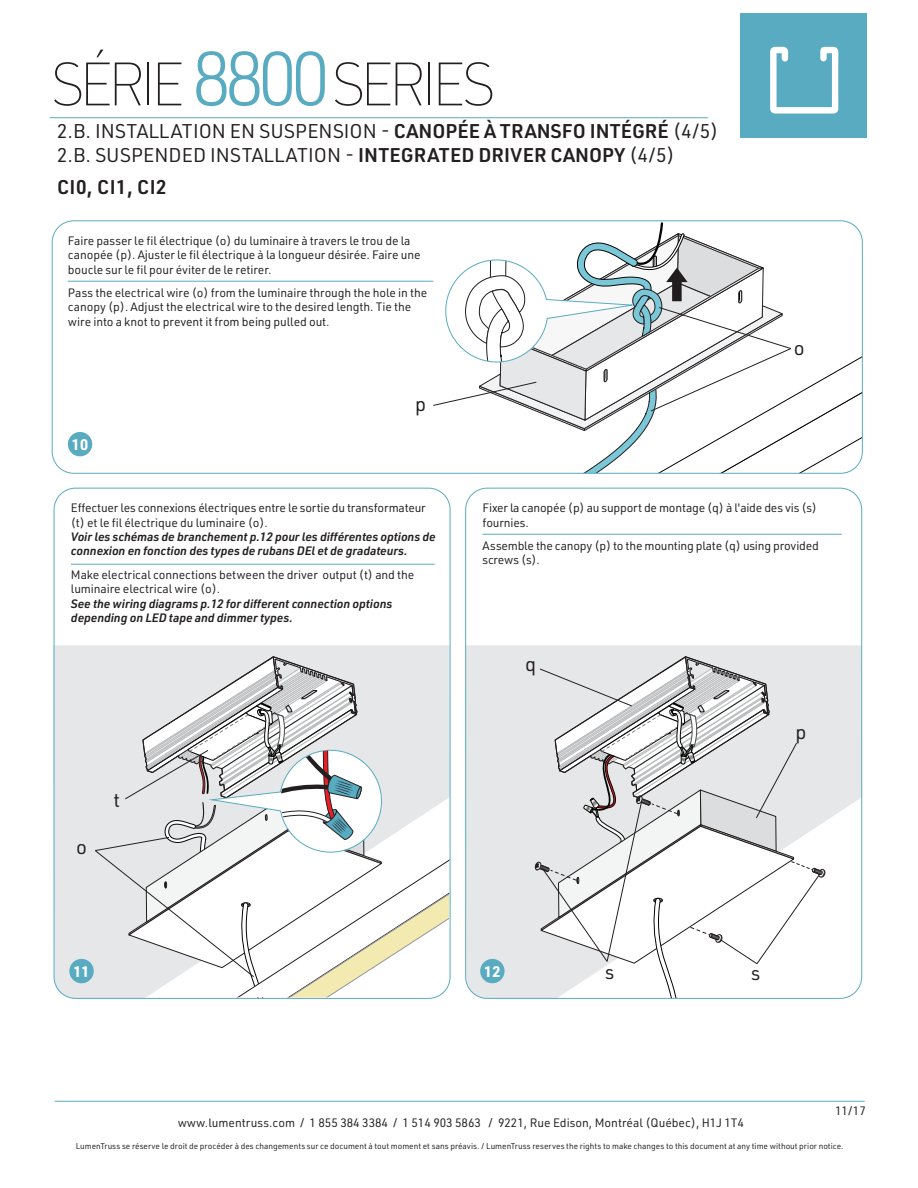
<style>
.page{position:relative;width:918px;height:1188px;background:#fff}
.page>*{position:absolute;margin:0;border:0;box-sizing:border-box;transform-origin:0 0}
.t1{font:100 60px "URWDIN";letter-spacing:-.1em;color:#231f20}
.t2{font:19.5px/24px "URWDIN";color:#231f20}
.t3{font:600 19.5px "URWDIN";letter-spacing:.02em;color:#231f20}
.t4{font:700 15px "URWDIN";color:#fff}
.t5{font:12px/14.4px "URWDIN";letter-spacing:-.01em;color:#231f20}
.t6{font:italic 600 12px/14.4px "URWDIN";letter-spacing:-.01em;color:#231f20}
.t7{font:8.25px "URWDIN";color:#231f20}
.s1{font-weight:300;font-size:75px;color:#59abc2}
.s2{font-weight:600}
</style>
<div class="page">
<div style="left:741px;top:14px;width:126px;height:124px;background:#59abc2"></div>
<svg style="left:770px;top:47px;width:68px;height:67px"></svg>
<hr style="left:50px;top:117px;width:658px;height:1px;background:#59abc2">
<svg style="left:465px;top:645px;width:398px;height:353px;fill:#e6e7e9"></svg>
<svg style="left:791px;top:357px;width:70px;height:115px"></svg>
<div style="left:68px;top:432px;width:24px;height:24px;background:#59abc2;border-radius:50%"></div>
<hr style="left:68px;top:281px;width:365px;height:1px;background:#59abc2">
<hr style="left:71px;top:564px;width:364px;height:1px;background:#59abc2">
<svg style="left:53px;top:645px;width:398px;height:353px;fill:#e6e7e9"></svg>
<svg style="left:95px;top:651px;width:355px;height:347px"></svg>
<hr style="left:482px;top:534px;width:360px;height:1px;background:#59abc2">
<div style="left:69px;top:959px;width:25px;height:24px;background:#59abc2;border-radius:50%"></div>
<div style="left:480px;top:959px;width:25px;height:24px;background:#59abc2;border-radius:50%"></div>
<svg style="left:433px;top:222px;width:358px;height:251px"></svg>
<svg style="left:535px;top:651px;width:290px;height:347px"></svg>
<hr style="left:55px;top:1101px;width:810px;height:1px;background:#59abc2">
<h1 class="t1" style="left:50px;top:45px;width:448px">SÉRIE <span class="s1">8800</span> SERIES</h1>
<h2 class="t2" style="left:57px;top:119px;width:663px">2.B. INSTALLATION EN SUSPENSION - <span class="s2">CANOPÉE À TRANSFO INTÉGRÉ</span> (4/5)<br>2.B. SUSPENDED INSTALLATION - <span class="s2">INTEGRATED DRIVER CANOPY</span> (4/5)</h2>
<h2 class="t3" style="left:57px;top:174px;width:111px">CI0, CI1, CI2</h2>
<p class="t5" style="left:68px;top:233px;width:354px">Faire passer le fil électrique (o) du luminaire à travers le trou de la canopée (p). Ajuster le fil électrique à la longueur désirée. Faire une boucle sur le fil pour éviter de le retirer.</p>
<p class="t5" style="left:68px;top:285px;width:361px">Pass the electrical wire (o) from the luminaire through the hole in the canopy (p). Adjust the electrical wire to the desired length. Tie the wire into a knot to prevent it from being pulled out.</p>
<p class="t4" style="left:72px;top:434px;width:18px">10</p>
<h2 class="t2" style="left:415px;top:391px;width:13px">p</h2>
<p class="t5" style="left:71px;top:500px;width:356px">Effectuer les connexions électriques entre le sortie du transformateur (t) et le fil électrique du luminaire (o).</p>
<p class="t6" style="left:71px;top:529px;width:366px">Voir les schémas de branchement p.12 pour les différentes options de connexion en fonction des types de rubans DEl et de gradateurs.</p>
<p class="t5" style="left:71px;top:567px;width:345px">Make electrical connections between the driver output (t) and the luminaire electrical wire (o).</p>
<p class="t6" style="left:71px;top:596px;width:323px">See the wiring diagrams p.12 for different connection options depending on LED tape and dimmer types.</p>
<h2 class="t2" style="left:76px;top:834px;width:12px">o</h2>
<h2 class="t2" style="left:114px;top:787px;width:8px">t</h2>
<h2 class="t2" style="left:794px;top:335px;width:12px">o</h2>
<p class="t5" style="left:483px;top:500px;width:336px">Fixer la canopée (p) au support de montage (q) à l'aide des vis (s) fournies.</p>
<p class="t5" style="left:483px;top:538px;width:338px">Assemble the canopy (p) to the mounting plate (q) using provided screws (s).</p>
<h2 class="t2" style="left:525px;top:652px;width:13px">q</h2>
<h2 class="t2" style="left:796px;top:720px;width:13px">p</h2>
<p class="t4" style="left:73px;top:961px;width:18px">11</p>
<p class="t4" style="left:484px;top:961px;width:18px">12</p>
<h2 class="t2" style="left:605px;top:960px;width:11px">s</h2>
<h2 class="t2" style="left:751px;top:961px;width:11px">s</h2>
<p class="t5" style="left:835px;top:1103px;width:32px">11/17</p>
<p class="t5" style="left:178px;top:1115px;width:568px">www.lumentruss.com / 1 855 384 3384 / 1 514 903 5863 / 9221, Rue Edison, Montréal (Québec), H1J 1T4</p>
<p class="t7" style="left:76px;top:1141px;width:769px">LumenTruss se réserve le droit de procéder à des changements sur ce document à tout moment et sans préavis. / LumenTruss reserves the rights to make changes to this document at any time without prior notice.</p>
</div>
